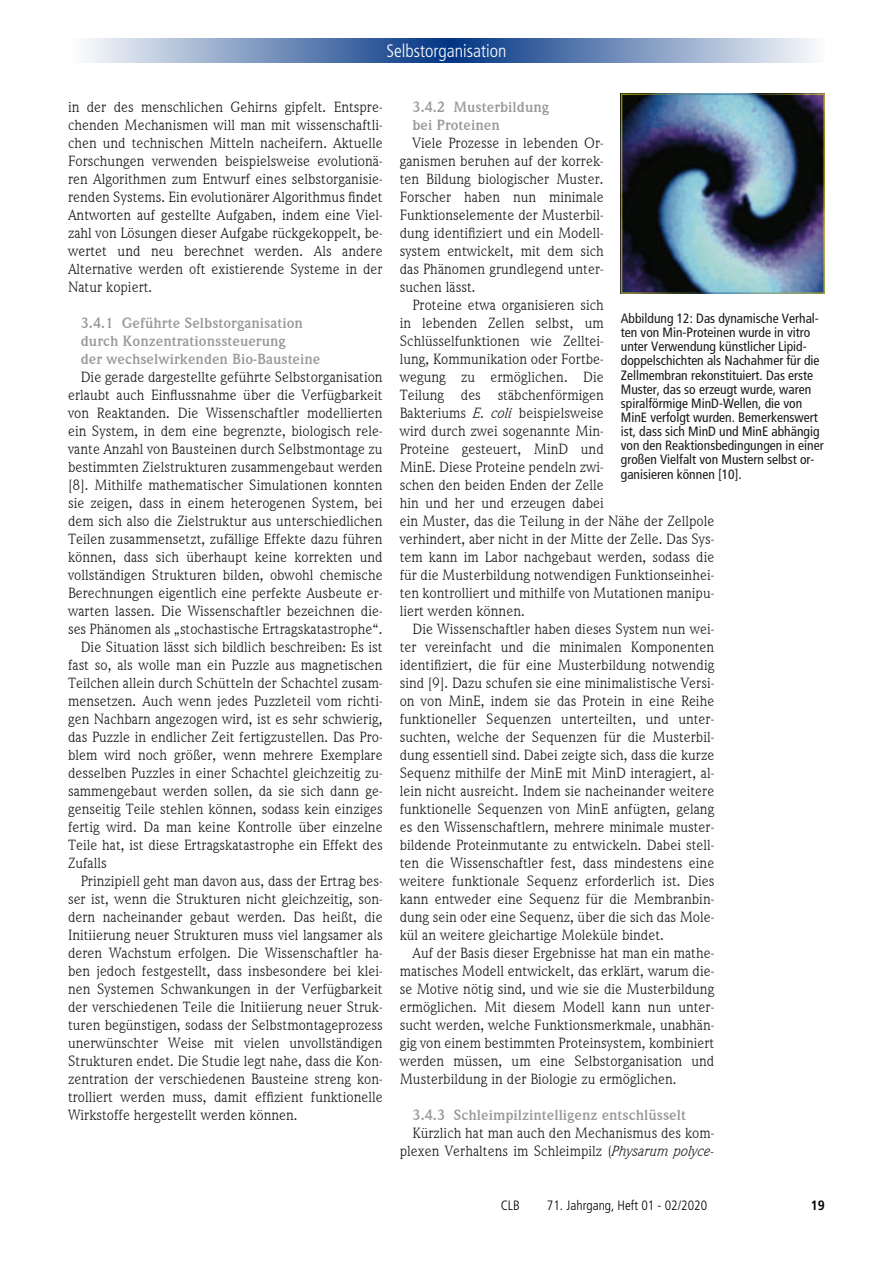
<style>
.page{position:relative;width:893px;height:1263px;background:#fff}
.page>*{position:absolute;margin:0;border:0;box-sizing:border-box;transform-origin:0 0}
.t1{font:300 condensed 18px "Frutiger";color:#fff}
.t2{font:15px/18px "Weidemann IT Cby BT";color:#1a171b;text-align:justify}
.t3{font:700 15px/18px "Weidemann IT Cby BT";color:rgb(0 0 0/.41)}
.t4{font:condensed 13.5px/14.1px "Frutiger";color:#1a171b}
.t5{font:300 condensed 13.5px "Frutiger";color:#000}
.t6{font:700 condensed 13.5px "Frutiger";color:#000}
.s1{color:#141413}
.s2{font-style:italic}
</style>
<div class="page">
<svg style="left:86px;top:39px;width:728px;height:24px;background:#7a94be"></svg>
<img style="left:621px;top:94px;width:204px;height:200px">
<p class="t1" style="left:386px;top:43px;width:122px">Selbstorganisation</p>
<p class="t2" style="left:68px;top:97px;width:316px">in der des menschlichen Gehirns gipfelt. Entspre&shy;chenden Mechanismen will man mit wissenschaftli&shy;chen und technischen Mitteln nacheifern. Aktuelle Forschungen verwenden beispielsweise evolutionä&shy;ren Algorithmen zum Entwurf eines selbstorganisie&shy;renden Systems. <span class="s1">Ein evolutionärer Algorithmus findet Antworten auf gestellte Aufgaben, indem eine Viel&shy;zahl von Lösungen dieser Aufgabe rückgekoppelt, be&shy;wertet und neu berechnet werden.</span> Als andere Alternative werden oft existierende Systeme in der Natur kopiert.</p>
<p class="t3" style="left:81px;top:313px;width:241px">3.4.1 Geführte Selbstorganisation durch Konzentrationssteuerung<br>der wechselwirkenden Bio-Bausteine</p>
<p class="t2" style="left:81px;top:367px;width:303px">Die gerade dargestellte geführte Selbstorganisation</p>
<p class="t2" style="left:68px;top:385px;width:316px">erlaubt auch Einflussnahme über die Verfügbarkeit</p>
<p class="t2" style="left:68px;top:403px;width:316px">von Reaktanden. Die Wissenschaftler modellierten</p>
<p class="t2" style="left:68px;top:421px;width:316px">ein System, in dem eine begrenzte, biologisch rele-</p>
<p class="t2" style="left:68px;top:439px;width:316px">vante Anzahl von Bausteinen durch Selbstmontage zu</p>
<p class="t2" style="left:68px;top:457px;width:316px">bestimmten Zielstrukturen zusammengebaut werden</p>
<p class="t2" style="left:68px;top:475px;width:316px">[8]. Mithilfe mathematischer Simulationen konnten</p>
<p class="t2" style="left:68px;top:493px;width:316px">sie zeigen, dass in einem heterogenen System, bei</p>
<p class="t2" style="left:68px;top:511px;width:316px">dem sich also die Zielstruktur aus unterschiedlichen</p>
<p class="t2" style="left:68px;top:529px;width:316px">Teilen zusammensetzt, zufällige Effekte dazu führen</p>
<p class="t2" style="left:68px;top:547px;width:316px">können, dass sich überhaupt keine korrekten und</p>
<p class="t2" style="left:68px;top:565px;width:316px">vollständigen Strukturen bilden, obwohl chemische</p>
<p class="t2" style="left:68px;top:583px;width:316px">Berechnungen eigentlich eine perfekte Ausbeute er-</p>
<p class="t2" style="left:68px;top:601px;width:316px">warten lassen. Die Wissenschaftler bezeichnen die-</p>
<p class="t2" style="left:68px;top:619px;width:316px">ses Phänomen als „stochastische Ertragskatastrophe“.</p>
<p class="t2" style="left:81px;top:637px;width:303px">Die Situation lässt sich bildlich beschreiben: Es ist</p>
<p class="t2" style="left:68px;top:655px;width:316px">fast so, als wolle man ein Puzzle aus magnetischen</p>
<p class="t2" style="left:68px;top:673px;width:316px">Teilchen allein durch Schütteln der Schachtel zusam-</p>
<p class="t2" style="left:68px;top:691px;width:316px">mensetzen. Auch wenn jedes Puzzleteil vom richti-</p>
<p class="t2" style="left:68px;top:709px;width:316px">gen Nachbarn angezogen wird, ist es sehr schwierig,</p>
<p class="t2" style="left:68px;top:727px;width:316px">das Puzzle in endlicher Zeit fertigzustellen. Das Pro-</p>
<p class="t2" style="left:68px;top:745px;width:316px">blem wird noch größer, wenn mehrere Exemplare</p>
<p class="t2" style="left:68px;top:763px;width:316px">desselben Puzzles in einer Schachtel gleichzeitig zu-</p>
<p class="t2" style="left:68px;top:781px;width:316px">sammengebaut werden sollen, da sie sich dann ge-</p>
<p class="t2" style="left:68px;top:799px;width:316px">genseitig Teile stehlen können, sodass kein einziges</p>
<p class="t2" style="left:68px;top:817px;width:316px">fertig wird. Da man keine Kontrolle über einzelne</p>
<p class="t2" style="left:68px;top:835px;width:316px">Teile hat, ist diese Ertragskatastrophe ein Effekt des</p>
<p class="t2" style="left:68px;top:853px;width:40px">Zufalls</p>
<p class="t2" style="left:81px;top:871px;width:303px">Prinzipiell geht man davon aus, dass der Ertrag bes-</p>
<p class="t2" style="left:68px;top:889px;width:316px">ser ist, wenn die Strukturen nicht gleichzeitig, son-</p>
<p class="t2" style="left:68px;top:907px;width:316px">dern nacheinander gebaut werden. Das heißt, die</p>
<p class="t2" style="left:68px;top:925px;width:316px">Initiierung neuer Strukturen muss viel langsamer als</p>
<p class="t2" style="left:68px;top:943px;width:316px">deren Wachstum erfolgen. Die Wissenschaftler ha-</p>
<p class="t2" style="left:68px;top:961px;width:316px">ben jedoch festgestellt, dass insbesondere bei klei-</p>
<p class="t2" style="left:68px;top:979px;width:316px">nen Systemen Schwankungen in der Verfügbarkeit</p>
<p class="t2" style="left:68px;top:997px;width:316px">der verschiedenen Teile die Initiierung neuer Struk-</p>
<p class="t2" style="left:68px;top:1015px;width:316px">turen begünstigen, sodass der Selbstmontageprozess</p>
<p class="t2" style="left:68px;top:1033px;width:316px">unerwünschter Weise mit vielen unvollständigen</p>
<p class="t2" style="left:68px;top:1051px;width:316px">Strukturen endet. Die Studie legt nahe, dass die Kon-</p>
<p class="t2" style="left:68px;top:1069px;width:316px">zentration der verschiedenen Bausteine streng kon-</p>
<p class="t2" style="left:68px;top:1087px;width:316px">trolliert werden muss, damit effizient funktionelle</p>
<p class="t2" style="left:68px;top:1105px;width:231px">Wirkstoffe hergestellt werden können.</p>
<p class="t3" style="left:412px;top:97px;width:138px">3.4.2 Musterbildung bei Proteinen</p>
<p class="t2" style="left:400px;top:133px;width:206px;text-indent:13px">Viele Prozesse in lebenden Or&shy;ganismen beruhen auf der korrek&shy;ten Bildung biologischer Muster.<br>Forscher haben nun minimale Funktionselemente der Musterbil&shy;dung identifiziert und ein Modell&shy;system entwickelt, mit dem sich das Phänomen grundlegend unter&shy;suchen lässt.</p>
<p class="t2" style="left:400px;top:295px;width:316px;text-align:left;text-indent:13px">Proteine etwa organisieren sich<br>in lebenden Zellen selbst, um Schlüsselfunktionen wie Zelltei-<br>lung, Kommunikation oder Fortbe-<br>wegung zu ermöglichen. Die<br>Teilung des stäbchenförmigen<br>Bakteriums <span class="s2">E. coli</span> beispielsweise<br>wird durch zwei sogenannte Min-<br>Proteine gesteuert, MinD und<br>MinE. Diese Proteine pendeln zwi-<br>schen den beiden Enden der Zelle<br>hin und her und erzeugen dabei<br>ein Muster, das die Teilung in der Nähe der Zellpole verhindert, aber nicht in der Mitte der Zelle. Das Sys&shy;tem kann im Labor nachgebaut werden, sodass die für die Musterbildung notwendigen Funktionseinhei&shy;ten kontrolliert und mithilfe von Mutationen manipu&shy;liert werden können.</p>
<p class="t2" style="left:400px;top:619px;width:316px;text-indent:13px">Die Wissenschaftler haben dieses System nun wei&shy;ter vereinfacht und die minimalen Komponenten identifiziert, die für eine Musterbildung notwendig sind [9]. Dazu schufen sie eine minimalistische Versi&shy;on von MinE, indem sie das Protein in eine Reihe funktioneller Sequenzen unterteilten, und unter&shy;suchten, welche der Sequenzen für die Musterbil&shy;dung essentiell sind. Dabei zeigte sich, dass die kurze Sequenz mithilfe der MinE mit MinD interagiert, al&shy;lein nicht ausreicht. Indem sie nacheinander weitere funktionelle Sequenzen von MinE anfügten, gelang es den Wissenschaftlern, mehrere minimale muster&shy;bildende Proteinmutante zu entwickeln. Dabei stell&shy;ten die Wissenschaftler fest, dass mindestens eine weitere funktionale Sequenz erforderlich ist. Dies kann entweder eine Sequenz für die Membranbin&shy;dung sein oder eine Sequenz, über die sich das Mole&shy;kül an weitere gleichartige Moleküle bindet.</p>
<p class="t2" style="left:400px;top:943px;width:316px;text-indent:13px">Auf der Basis dieser Ergebnisse hat man ein mathe&shy;matisches Modell entwickelt, das erklärt, warum die&shy;se Motive nötig sind, und wie sie die Musterbildung ermöglichen. Mit diesem Modell kann nun unter&shy;sucht werden, welche Funktionsmerkmale, unabhän&shy;gig von einem bestimmten Proteinsystem, kombiniert werden müssen, um eine Selbstorganisation und Musterbildung in der Biologie zu ermöglichen.</p>
<p class="t3" style="left:412px;top:1105px;width:275px">3.4.3 Schleimpilzintelligenz entschlüsselt</p>
<p class="t2" style="left:400px;top:1123px;width:316px;text-align:right">Kürzlich hat man auch den Mechanismus des kom&shy;plexen Verhaltens im Schleimpilz (<span class="s2">Physarum polyce-</span></p>
<p class="t4" style="left:621px;top:312px;width:204px">Abbildung 12: Das dynamische Verhal&shy;ten von Min-Proteinen wurde in vitro unter Verwendung künstlicher Lipid&shy;doppelschichten als Nachahmer für die Zellmembran rekonstituiert. Das erste Muster, das so erzeugt wurde, waren spiralförmige MinD-Wellen, die von MinE verfolgt wurden. Bemerkenswert ist, dass sich MinD und MinE abhängig von den Reaktionsbedingungen in einer großen Vielfalt von Mustern selbst or&shy;ganisieren können [10].</p>
<p class="t5" style="left:501px;top:1199px;width:21px">CLB</p>
<p class="t5" style="left:547px;top:1199px;width:162px">71. Jahrgang, Heft 01 - 02/2020</p>
<p class="t6" style="left:811px;top:1199px;width:16px">19</p>
</div>
